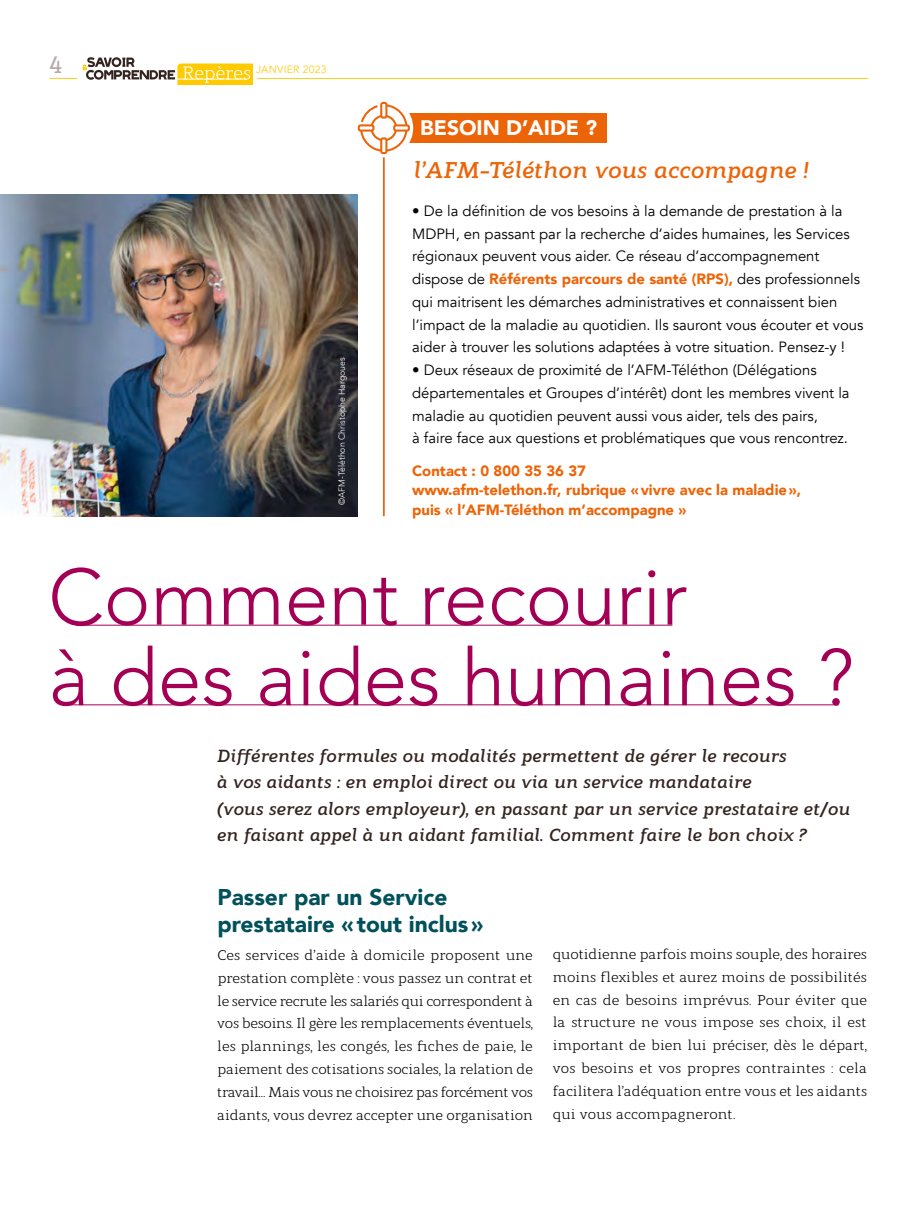
<style>
.page{position:relative;width:918px;height:1216px;background:#fff}
.page>*{position:absolute;margin:0;border:0;box-sizing:border-box;transform-origin:0 0}
.t1{font:300 78.75px/80.5px "Avenir";color:#a30055}
.t2{font:500 24.5px "Modum";color:#b4aaa8}
.t3{font:900 22.75px/27.3px "Avenir";color:#00515b}
.t4{font:italic 700 22.75px "Modum";color:#ec6408}
.t5{font:900 21px "Avenir";color:#fff}
.t6{font:italic 700 17.5px/26.2px "Modum";color:#34241f}
.t7{font:14.88px/22.8px "Avenir";color:#000}
.t8{font:900 14.88px/19.2px "Avenir";color:#ec6408}
.t9{font:14px/22.8px "Modum";letter-spacing:-.01em;color:#000;text-align:justify}
.t10{font:10.5px "Avenir";letter-spacing:.02em;color:#ffcd15}
.t11{font:300 8.75px "Avenir";color:#fff}
.s1{font-weight:900;color:#ec6408}
</style>
<div class="page">
<hr style="left:257px;top:78px;width:611px;height:1px;background:#ffcd15">
<svg style="left:50px;top:57px;width:202px;height:28px"></svg>
<hr style="left:383px;top:143px;width:2px;height:373px;background:#ec6408">
<div style="left:405px;top:113px;width:202px;height:30px;background:#ec6408"></div>
<div style="left:354px;top:99px;width:59px;height:58px;background:#fff;border-radius:50%"></div>
<hr style="left:76px;top:624px;width:596px;height:1px;background:#a30055">
<hr style="left:65px;top:704px;width:773px;height:1px;background:#a30055">
<img style="left:0;top:194px;width:358px;height:322px">
<svg style="left:360px;top:103px;width:48px;height:50px"></svg>
<div style="left:380px;top:102px;width:7px;height:17px;border:2px solid #eb6409;border-radius:2px"></div>
<div style="left:380px;top:137px;width:7px;height:17px;border:2px solid #eb6409;border-radius:2px"></div>
<div style="left:393px;top:124px;width:17px;height:8px;border:2px solid #eb6409;border-radius:2px"></div>
<div style="left:358px;top:124px;width:16px;height:8px;border:2px solid #eb6409;border-radius:2px"></div>
<h2 class="t2" style="left:50px;top:46px;width:14px">4</h2>
<p class="t10" style="left:256px;top:63px;width:72px">JANVIER 2023</p>
<p class="t11" style="left:336px;top:504px;width:149px;rotate:-90deg">©AFM-Téléthon Christophe Hargoues</p>
<h3 class="t5" style="left:420px;top:110px;width:178px">BESOIN D’AIDE ?</h3>
<h3 class="t4" style="left:412px;top:152px;width:397px">l’AFM-Téléthon vous accompagne !</h3>
<p class="t7" style="left:412px;top:199px;width:453px">• De la définition de vos besoins à la demande de prestation à la MDPH, en passant par la recherche d’aides humaines, les Services régionaux peuvent vous aider. Ce réseau d’accompagnement dispose de <span class="s1">Référents parcours de santé (RPS),</span> des professionnels qui maitrisent les démarches administratives et connaissent bien l’impact de la maladie au quotidien. Ils sauront vous écouter et vous aider à trouver les solutions adaptées à votre situation. Pensez-y !</p>
<p class="t7" style="left:412px;top:359px;width:439px">• Deux réseaux de proximité de l’AFM-Téléthon (Délégations départementales et Groupes d’intérêt) dont les membres vivent la maladie au quotidien peuvent aussi vous aider, tels des pairs,<br>à faire face aux questions et problématiques que vous rencontrez.</p>
<p class="t8" style="left:412px;top:461px;width:391px">Contact : 0 800 35 36 37<br>www.afm-telethon.fr, rubrique «vivre avec la maladie», puis « l’AFM-Téléthon m’accompagne »</p>
<h1 class="t1" style="left:48px;top:557px;width:807px">Comment recourir<br>à des aides humaines ?</h1>
<p class="t6" style="left:216px;top:741px;width:635px">Différentes formules ou modalités permettent de gérer le recours<br>à vos aidants : en emploi direct ou via un service mandataire<br>(vous serez alors employeur), en passant par un service prestataire et/ou en faisant appel à un aidant familial. Comment faire le bon choix ?</p>
<h3 class="t3" style="left:217px;top:883px;width:268px">Passer par un Service prestataire «tout inclus»</h3>
<p class="t9" style="left:217px;top:942px;width:317px">Ces services d’aide à domicile proposent une prestation complète : vous passez un contrat et le service recrute les salariés qui correspondent à vos besoins. Il gère les remplacements éventuels, les plannings, les congés, les fiches de paie, le paiement des cotisations sociales, la relation de travail… Mais vous ne choisirez pas forcément vos aidants, vous devrez accepter une organisation</p>
<p class="t9" style="left:553px;top:941px;width:316px">quotidienne parfois moins souple, des horaires moins flexibles et aurez moins de possibilités en cas de besoins imprévus. Pour éviter que la structure ne vous impose ses choix, il est important de bien lui préciser, dès le départ, vos besoins et vos propres contraintes : cela facilitera l’adéquation entre vous et les aidants qui vous accompagneront.</p>
</div>
